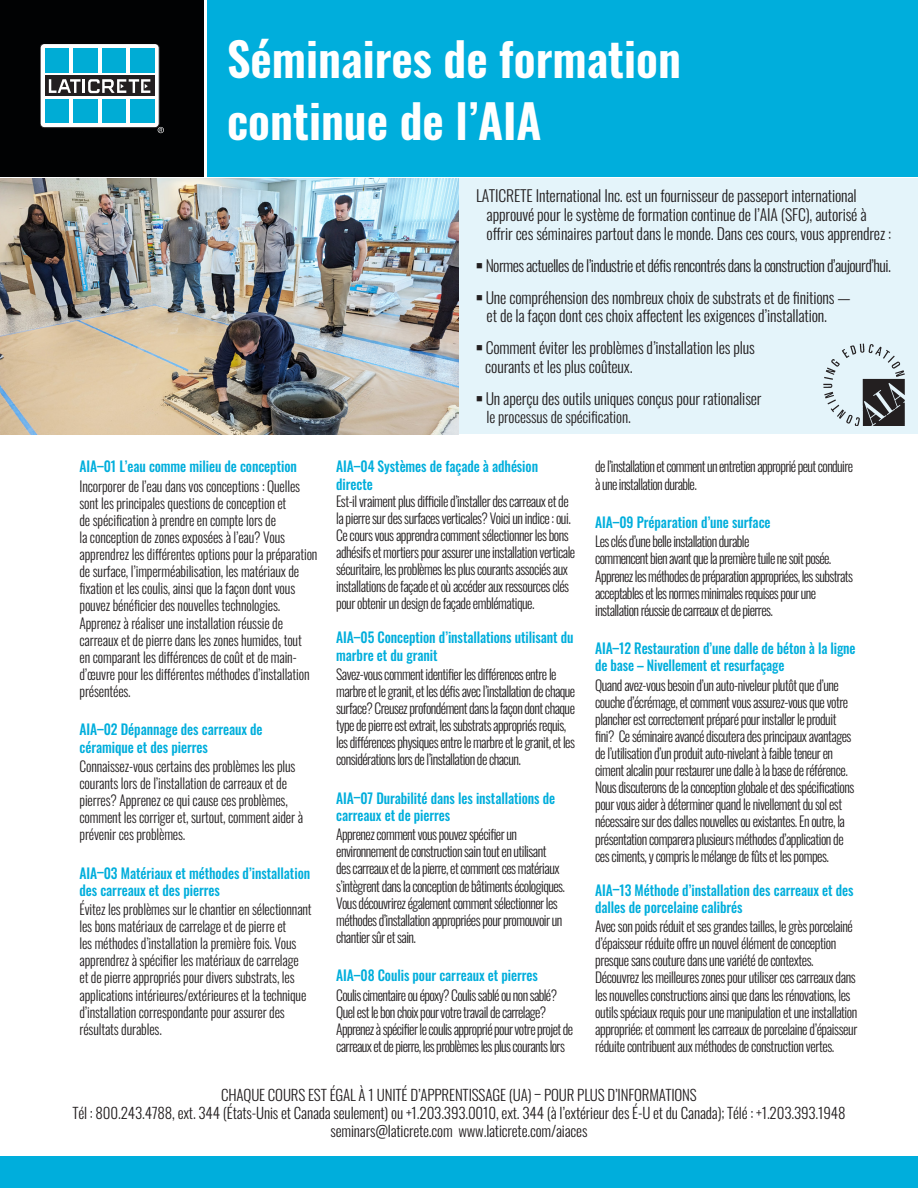
<style>
.page{position:relative;width:918px;height:1188px;background:#fff}
.page>*{position:absolute;margin:0;border:0;box-sizing:border-box;transform-origin:0 0}
.t1{font:600 46.5px "Oswald";color:#fff}
.Text{font:300 15.75px/18.9px "Oswald";letter-spacing:-.01em;color:#231f20}
.Text-2{font:300 15.75px "Oswald";letter-spacing:-.035em;color:#231f20}
.Text-3{font:300 15px/18px "Oswald";letter-spacing:-.01em;color:#231f20;text-align:center}
.AIA_Titles{font:300 15px "Oswald";letter-spacing:-.01em;color:#231f20}
.Text-4{font:300 14.25px/17.1px "Oswald";letter-spacing:-.035em;color:#231f20;scale:.95 1}
.Text-5{font:300 14.25px/17.1px "Oswald";letter-spacing:-.01em;color:#231f20;scale:.95 1}
.Text-6{font:500 14.25px/17.1px "Oswald";letter-spacing:-.005em;color:#00aedc;scale:.95 1}
.AIA_Titles-2{font:500 14.25px "Oswald";letter-spacing:-.005em;color:#00aedc;scale:.95 1}
</style>
<div class="page">
<div style="left:459px;top:178px;width:459px;height:256px;background:#e4f4fa"></div>
<img style="left:0;top:179px;width:459px;height:256px">
<img style="left:823px;top:343px;width:81px;height:83px">
<div style="left:0;top:0;width:203px;height:176px;background:#010203"></div>
<div style="left:207px;top:0;width:711px;height:176px;background:#00aedc"></div>
<div style="left:40px;top:44px;width:119px;height:84px;background:#fff;border-radius:4px"></div>
<div style="left:40px;top:44px;width:119px;height:84px;border:1px solid #231f20;border-radius:4px"></div>
<div style="left:45px;top:99px;width:24px;height:24px;background:#00acd5"></div>
<div style="left:73px;top:99px;width:24px;height:24px;background:#00acd5"></div>
<div style="left:102px;top:99px;width:24px;height:24px;background:#00acd5"></div>
<div style="left:131px;top:99px;width:24px;height:24px;background:#00acd5"></div>
<div style="left:45px;top:75px;width:110px;height:21px;background:#231f20"></div>
<svg style="left:49px;top:79px;width:101px;height:14px"></svg>
<div style="left:45px;top:48px;width:24px;height:24px;background:#00acd5"></div>
<div style="left:73px;top:48px;width:24px;height:24px;background:#00acd5"></div>
<div style="left:102px;top:48px;width:24px;height:24px;background:#00acd5"></div>
<div style="left:131px;top:48px;width:24px;height:24px;background:#00acd5"></div>
<svg style="left:158px;top:127px;width:6px;height:6px"></svg>
<div style="left:0;top:1157px;width:918px;height:31px;background:#00aedc"></div>
<p class="t1" style="left:227px;top:35px;width:455px">Séminaires de formation</p>
<p class="t1" style="left:227px;top:97px;width:316px">continue de l’AIA</p>
<p class="AIA_Titles-2" style="left:80px;top:454px;width:230px">AIA–01 L’eau comme milieu de conception</p>
<p class="Text-5" style="left:80px;top:476px;width:252px">Incorporer de l’eau dans vos conceptions : Quelles sont les principales questions de conception et<br>de spécification à prendre en compte lors de<br>la conception de zones exposées à l’eau? Vous apprendrez les différentes options pour la préparation de surface, l’imperméabilisation, les matériaux de fixation et les coulis, ainsi que la façon dont vous pouvez bénéficier des nouvelles technologies.<br>Apprenez à réaliser une installation réussie de carreaux et de pierre dans les zones humides, tout<br>en comparant les différences de coût et de main&shy;d’œuvre pour les différentes méthodes d’installation présentées.</p>
<p class="Text-6" style="left:80px;top:720px;width:194px">AIA–02 Dépannage des carreaux de céramique et des pierres</p>
<p class="Text-5" style="left:80px;top:756px;width:237px">Connaissez-vous certains des problèmes les plus courants lors de l’installation de carreaux et de pierres? Apprenez ce qui cause ces problèmes, comment les corriger et, surtout, comment aider à prévenir ces problèmes.</p>
<p class="Text-6" style="left:80px;top:863px;width:244px">AIA–03 Matériaux et méthodes d’installation des carreaux et des pierres</p>
<p class="Text-5" style="left:80px;top:899px;width:246px">Évitez les problèmes sur le chantier en sélectionnant les bons matériaux de carrelage et de pierre et<br>les méthodes d’installation la première fois. Vous apprendrez à spécifier les matériaux de carrelage<br>et de pierre appropriés pour divers substrats, les applications intérieures/extérieures et la technique d’installation correspondante pour assurer des résultats durables.</p>
<p class="Text" style="left:487px;top:184px;width:406px;text-indent:-10px">LATICRETE International Inc. est un fournisseur de passeport international approuvé pour le système de formation continue de l’AIA (SFC), autorisé à offrir ces séminaires partout dans le monde. Dans ces cours, vous apprendrez :</p>
<p class="Text-2" style="left:476px;top:251px;width:416px">■ Normes actuelles de l’industrie et défis rencontrés dans la construction d’aujourd’hui.</p>
<p class="Text" style="left:487px;top:287px;width:365px;line-height:18px;text-indent:-10px">■ Une compréhension des nombreux choix de substrats et de finitions — et de la façon dont ces choix affectent les exigences d’installation.</p>
<p class="Text" style="left:476px;top:337px;width:280px">■ Comment éviter les problèmes d’installation les plus</p>
<p class="Text" style="left:485px;top:356px;width:149px">courants et les plus coûteux.</p>
<p class="Text" style="left:476px;top:388px;width:287px">■ Un aperçu des outils uniques conçus pour rationaliser</p>
<p class="Text-3" style="left:487px;top:407px;width:146px">le processus de spécification.</p>
<p class="Text-6" style="left:336px;top:457px;width:214px">AIA–04 Systèmes de façade à adhésion directe</p>
<p class="Text-4" style="left:336px;top:491px;width:253px">Est-il vraiment plus difficile d’installer des carreaux et de la pierre sur des surfaces verticales? Voici un indice : oui.<br>Ce cours vous apprendra comment sélectionner les bons adhésifs et mortiers pour assurer une installation verticale sécuritaire, les problèmes les plus courants associés aux installations de façade et où accéder aux ressources clés pour obtenir un design de façade emblématique.</p>
<p class="Text-6" style="left:336px;top:628px;width:252px">AIA–05 Conception d’installations utilisant du marbre et du granit</p>
<p class="Text-4" style="left:336px;top:664px;width:253px">Savez-vous comment identifier les différences entre le marbre et le granit, et les défis avec l’installation de chaque surface? Creusez profondément dans la façon dont chaque type de pierre est extrait, les substrats appropriés requis, les différences physiques entre le marbre et le granit, et les considérations lors de l’installation de chacun.</p>
<p class="Text-6" style="left:336px;top:788px;width:232px">AIA–07 Durabilité dans les installations de carreaux et de pierres</p>
<p class="Text-4" style="left:336px;top:824px;width:242px">Apprenez comment vous pouvez spécifier un environnement de construction sain tout en utilisant<br>des carreaux et de la pierre, et comment ces matériaux s’intègrent dans la conception de bâtiments écologiques.<br>Vous découvrirez également comment sélectionner les méthodes d’installation appropriées pour promouvoir un chantier sûr et sain.</p>
<p class="Text-6" style="left:336px;top:966px;width:214px">AIA–08 Coulis pour carreaux et pierres</p>
<p class="Text-4" style="left:336px;top:985px;width:251px">Coulis cimentaire ou époxy? Coulis sablé ou non sablé?<br>Quel est le bon choix pour votre travail de carrelage?<br>Apprenez à spécifier le coulis approprié pour votre projet de carreaux et de pierre, les problèmes les plus courants lors</p>
<p class="Text-4" style="left:595px;top:457px;width:273px">de l’installation et comment un entretien approprié peut conduire à une installation durable.</p>
<p class="Text-6" style="left:595px;top:512px;width:186px">AIA–09 Préparation d’une surface</p>
<p class="Text-4" style="left:595px;top:532px;width:273px">Les clés d’une belle installation durable<br>commencent bien avant que la première tuile ne soit posée.<br>Apprenez les méthodes de préparation appropriées, les substrats acceptables et les normes minimales requises pour une installation réussie de carreaux et de pierres.</p>
<p class="Text-6" style="left:595px;top:639px;width:276px">AIA–12 Restauration d’une dalle de béton à la ligne de base – Nivellement et resurfaçage</p>
<p class="Text-4" style="left:595px;top:675px;width:274px">Quand avez-vous besoin d’un auto-niveleur plutôt que d’une couche d’écrémage, et comment vous assurez-vous que votre plancher est correctement préparé pour installer le produit fini? Ce séminaire avancé discutera des principaux avantages de l’utilisation d’un produit auto-nivelant à faible teneur en ciment alcalin pour restaurer une dalle à la base de référence.<br>Nous discuterons de la conception globale et des spécifications pour vous aider à déterminer quand le nivellement du sol est nécessaire sur des dalles nouvelles ou existantes. En outre, la présentation comparera plusieurs méthodes d’application de ces ciments, y compris le mélange de fûts et les pompes.</p>
<p class="Text-6" style="left:595px;top:880px;width:274px">AIA–13 Méthode d’installation des carreaux et des dalles de porcelaine calibrés</p>
<p class="Text-4" style="left:595px;top:916px;width:278px">Avec son poids réduit et ses grandes tailles, le grès porcelainé d’épaisseur réduite offre un nouvel élément de conception presque sans couture dans une variété de contextes.<br>Découvrez les meilleures zones pour utiliser ces carreaux dans les nouvelles constructions ainsi que dans les rénovations, les outils spéciaux requis pour une manipulation et une installation appropriée; et comment les carreaux de porcelaine d’épaisseur réduite contribuent aux méthodes de construction vertes.</p>
<p class="AIA_Titles" style="left:221px;top:1082px;width:477px">CHAQUE COURS EST ÉGAL À 1 UNITÉ D’APPRENTISSAGE (UA) – POUR PLUS D’INFORMATIONS</p>
<p class="Text-3" style="left:72px;top:1103px;width:775px">Tél : 800.243.4788, ext. 344 (États-Unis et Canada seulement) ou +1.203.393.0010, ext. 344 (à l’extérieur des É-U et du Canada); Télé : +1.203.393.1948 seminars@laticrete.com www.laticrete.com/aiaces</p>
</div>
